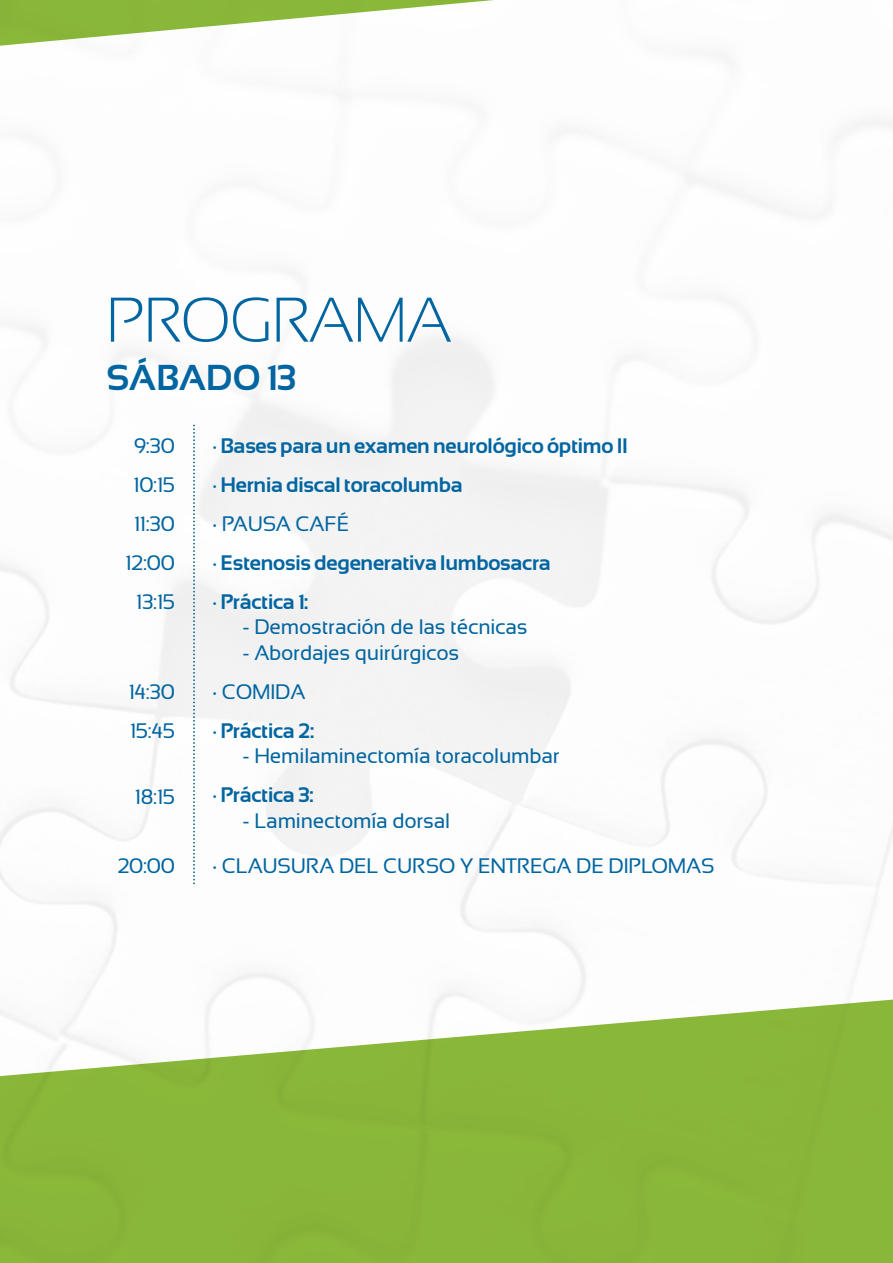
<style>
.page{position:relative;width:893px;height:1263px;background:#fff}
.page>*{position:absolute;margin:0;border:0;box-sizing:border-box;transform-origin:0 0}
.t1{font:300 63px "Sansation";letter-spacing:-.01em;color:#0065a1}
.t2{font:700 36px "Sansation";letter-spacing:-.01em;color:#0065a1}
.t3{font:21px/39px "Sansation";letter-spacing:-.01em;color:#0065a1}
.t4{font:700 21px/39px "Sansation";letter-spacing:-.01em;color:#0065a1}
</style>
<div class="page">
<svg style="left:0;top:999px;width:893px;height:264px;background:#99c055"></svg>
<svg style="left:0;top:0;width:494px;height:46px"></svg>
<svg style="left:193px;top:425px;width:2px;height:460px"></svg>
<h1 class="t1" style="left:106px;top:285px;width:347px">PROGRAMA</h1>
<h2 class="t2" style="left:106px;top:357px;width:191px">SÁBADO 13</h2>
<p class="t3" style="left:125px;top:426px;width:51px;text-align:center">9:30<br>10:15<br>11:30<br>12:00<br>13:15</p>
<p class="t3" style="left:129px;top:672px;width:48px">14:30<br>15:45</p>
<p class="t3" style="left:135px;top:777px;width:41px">18:15</p>
<p class="t3" style="left:117px;top:846px;width:59px">20:00</p>
<p class="t4" style="left:213px;top:426px;width:417px">· Bases para un examen neurológico óptimo II · Hernia discal toracolumba</p>
<p class="t3" style="left:213px;top:504px;width:138px">· PAUSA CAFÉ</p>
<p class="t4" style="left:213px;top:543px;width:340px">· Estenosis degenerativa lumbosacra · Práctica 1:</p>
<p class="t3" style="left:243px;top:608px;width:287px">- Demostración de las técnicas</p>
<p class="t3" style="left:213px;top:633px;width:248px;text-indent:30px">- Abordajes quirúrgicos · COMIDA</p>
<p class="t4" style="left:213px;top:711px;width:104px">· Práctica 2:</p>
<p class="t3" style="left:243px;top:737px;width:319px">- Hemilaminectomía toracolumbar</p>
<p class="t4" style="left:213px;top:776px;width:103px">· Práctica 3:</p>
<p class="t3" style="left:213px;top:798px;width:503px;line-height:45px;text-indent:30px">- Laminectomía dorsal<br>· CLAUSURA DEL CURSO Y ENTREGA DE DIPLOMAS</p>
</div>
